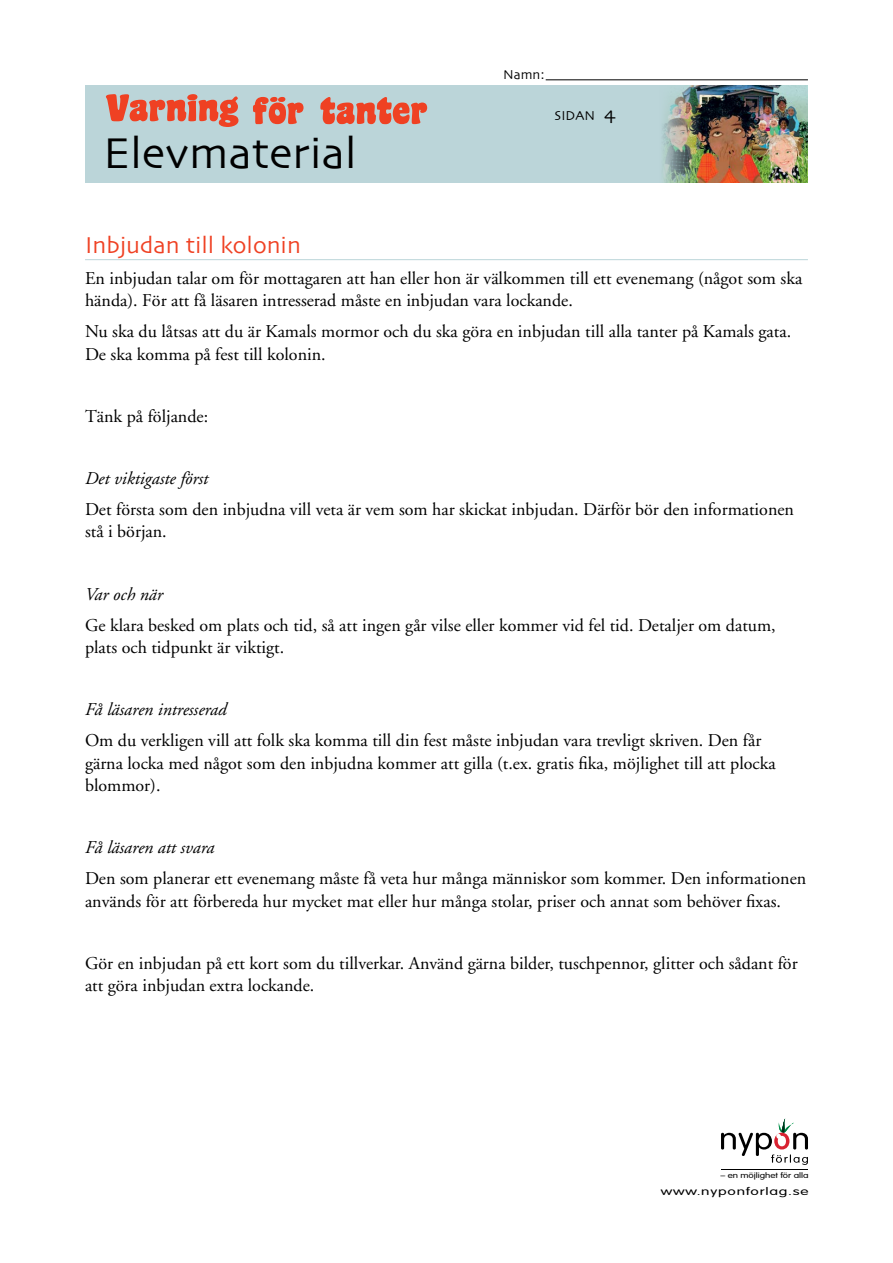
<style>
.page{position:relative;width:893px;height:1263px;background:#fff}
.page>*{position:absolute;margin:0;border:0;box-sizing:border-box;transform-origin:0 0}
.t1{font:45px "Skia";color:#000}
.mellemrubrik{font:24px "Skia";color:#ef4123}
.brødtekst{font:18px/22.5px "Adobe Garamond";color:#000}
.brødtekst_kursiv{font:italic 18px "Adobe Garamond";color:#000}
.t2{font:13.5px "Skia";color:#000}
.t3{font:300 10.5px "VAG Rounded";letter-spacing:.05em;color:#000;scale:1.48 1}
.t4{font:300 7.65px "VAG Rounded";letter-spacing:-.005em;color:#000;scale:1.28 1}
.s1{font-size:19.5px}
</style>
<div class="page">
<div style="left:85px;top:85px;width:723px;height:98px;background:#bbd5d9"></div>
<img style="left:662px;top:85px;width:146px;height:98px">
<svg style="left:253px;top:97px;width:174px;height:27px"></svg>
<svg style="left:106px;top:94px;width:132px;height:33px"></svg>
<svg style="left:721px;top:1118px;width:87px;height:47px"></svg>
<hr style="left:721px;top:1170px;width:87px;height:1px;background:#000">
<hr style="left:546px;top:79px;width:262px;height:1px;background:#000">
<hr style="left:85px;top:259px;width:723px;height:1px;background:#bbd5d9">
<h1 class="t1" style="left:103px;top:126px;width:255px">Elevmaterial</h1>
<p class="t2" style="left:503px;top:67px;width:43px">Namn:</p>
<p class="t2" style="left:555px;top:107px;width:62px">SIDAN <span class="s1">4</span></p>
<p class="mellemrubrik" style="left:85px;top:231px;width:217px">Inbjudan till kolonin</p>
<p class="brødtekst" style="left:85px;top:267px;width:719px">En inbjudan talar om för mottagaren att han eller hon är välkommen till ett evenemang (något som ska hända). För att få läsaren intresserad måste en inbjudan vara lockande.</p>
<p class="brødtekst" style="left:85px;top:321px;width:708px">Nu ska du låtsas att du är Kamals mormor och du ska göra en inbjudan till alla tanter på Kamals gata.<br>De ska komma på fest till kolonin.</p>
<p class="brødtekst" style="left:85px;top:405px;width:125px">Tänk på följande:</p>
<p class="brødtekst_kursiv" style="left:85px;top:469px;width:125px">Det viktigaste först</p>
<p class="brødtekst" style="left:85px;top:498px;width:710px">Det första som den inbjudna vill veta är vem som har skickat inbjudan. Därför bör den informationen stå i början.</p>
<p class="brødtekst_kursiv" style="left:85px;top:584px;width:79px">Var och när</p>
<p class="brødtekst" style="left:85px;top:614px;width:692px">Ge klara besked om plats och tid, så att ingen går vilse eller kommer vid fel tid. Detaljer om datum, plats och tidpunkt är viktigt.</p>
<p class="brødtekst_kursiv" style="left:85px;top:700px;width:143px">Få läsaren intresserad</p>
<p class="brødtekst" style="left:85px;top:729px;width:692px">Om du verkligen vill att folk ska komma till din fest måste inbjudan vara trevligt skriven. Den får gärna locka med något som den inbjudna kommer att gilla (t.ex. gratis fika, möjlighet till att plocka blommor).</p>
<p class="brødtekst_kursiv" style="left:85px;top:838px;width:131px">Få läsaren att svara</p>
<p class="brødtekst" style="left:85px;top:867px;width:723px">Den som planerar ett evenemang måste få veta hur många människor som kommer. Den informationen används för att förbereda hur mycket mat eller hur många stolar, priser och annat som behöver fixas.</p>
<p class="brødtekst" style="left:85px;top:952px;width:714px">Gör en inbjudan på ett kort som du tillverkar. Använd gärna bilder, tuschpennor, glitter och sådant för att göra inbjudan extra lockande.</p>
<p class="t4" style="left:720px;top:1170px;width:70px">– en möjlighet för alla</p>
<p class="t3" style="left:661px;top:1185px;width:101px">www.nyponforlag.se</p>
</div>
